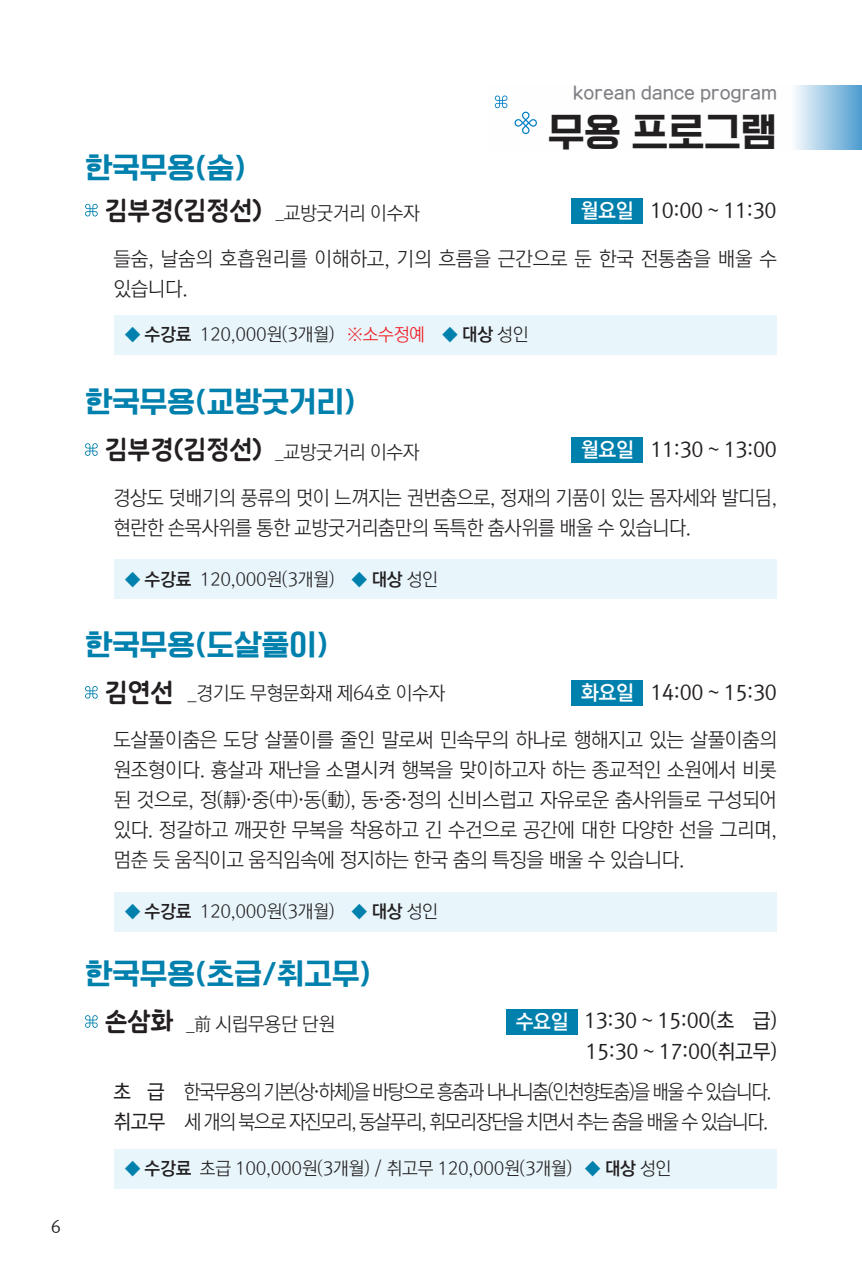
<style>
.page{position:relative;width:862px;height:1276px;background:#fff}
.page>*{position:absolute;margin:0;border:0;box-sizing:border-box;transform-origin:0 0}
.t1{font:37px "TT Omni Gothic H";color:#231f20}
.t2{font:28px "TT Omni Gothic H";color:#0080ad}
.t3{font:26px "SD Tviceket";letter-spacing:-.02em;color:#231f20}
.t4{font:20.4px/31px "Rix M Go M";letter-spacing:-.02em;color:#231f20}
.t5{font:20.4px "Rix M Go B";color:#fff}
.t6{font:20px/30px "Rix M Go L";letter-spacing:-.02em;color:#231f20}
.t7{font:20px/30px "Rix M Go L";letter-spacing:-.07em;color:#231f20;scale:.92 1}
.t8{font:20px/30px "Rix M Go L";letter-spacing:-.02em;color:#231f20;scale:.95 1}
.t9{font:19px "Rix M Go L";letter-spacing:-.02em;color:#231f20}
.t10{font:18px "Rix M Go L";letter-spacing:-.02em;color:#231f20}
.t11{font:18px "TT Sunflower L";color:#808285}
.t12{font:16px "Rix M Go M";color:#231f20}
.s1{font-family:"Rix M Go L";font-size:18px}
.s2{font-family:"Rix M Go L";font-size:19px}
.s3{font-family:"Rix M Go B";color:#0080ad}
.s4{font-family:"Rix M Go B"}
.s5{color:#ee1d23}
.s6{font-family:"Rix M Go B";color:#fff}
.s7{font-family:"SD Tviceket";font-size:26px}
.s8{font-size:18px}
.s9{font-family:"Rix M Go M"}
</style>
<div class="page">
<div style="left:114px;top:316px;width:662px;height:39px;background:#e8f6fc"></div>
<svg style="left:85px;top:204px;width:13px;height:12px"></svg>
<div style="left:571px;top:198px;width:72px;height:25px;background:#0080ad"></div>
<div style="left:114px;top:1149px;width:662px;height:40px;background:#e8f6fc"></div>
<svg style="left:85px;top:1015px;width:13px;height:13px"></svg>
<div style="left:506px;top:1009px;width:72px;height:25px;background:#0080ad"></div>
<div style="left:114px;top:892px;width:662px;height:40px;background:#e8f6fc"></div>
<svg style="left:85px;top:686px;width:13px;height:12px"></svg>
<div style="left:572px;top:680px;width:71px;height:25px;background:#0080ad"></div>
<div style="left:114px;top:559px;width:662px;height:40px;background:#e8f6fc"></div>
<svg style="left:85px;top:443px;width:13px;height:13px"></svg>
<div style="left:572px;top:437px;width:71px;height:25px;background:#0080ad"></div>
<svg style="left:494px;top:85px;width:368px;height:65px"></svg>
<svg style="left:514px;top:112px;width:23px;height:22px"></svg>
<svg style="left:495px;top:95px;width:12px;height:13px"></svg>
<p class="t12" style="left:51px;top:1217px;width:11px">6</p>
<p class="t11" style="left:573px;top:85px;width:205px">korean dance program</p>
<h2 class="t2" style="left:85px;top:153px;width:163px">한국무용(숨)</h2>
<h1 class="t1" style="left:548px;top:113px;width:230px">무용 프로그램</h1>
<h3 class="t3" style="left:104px;top:197px;width:317px">김부경(김정선) <span class="s1">_</span><span class="s2">교방굿거리 이수자</span></h3>
<p class="t6" style="left:113px;top:244px;width:665px">들숨, 날숨의 호흡원리를 이해하고, 기의 흐름을 근간으로 둔 한국 전통춤을 배울 수 있습니다.</p>
<p class="t10" style="left:125px;top:324px;width:405px"><span class="s3">◆</span> <span class="s4">수강료</span> 120,000원(3개월) <span class="s5">※소수정예</span> <span class="s3">◆</span> <span class="s4">대상</span> 성인</p>
<p class="t4" style="left:580px;top:196px;width:197px"><span class="s6">월요일</span> 10:00 ~ 11:30</p>
<h2 class="t2" style="left:85px;top:388px;width:273px">한국무용(교방굿거리)</h2>
<h3 class="t3" style="left:104px;top:437px;width:317px">김부경(김정선) <span class="s1">_</span><span class="s2">교방굿거리 이수자</span></h3>
<p class="t8" style="left:113px;top:483px;width:700px">경상도 덧배기의 풍류의 멋이 느껴지는 권번춤으로, 정재의 기품이 있는 몸자세와 발디딤, 현란한 손목사위를 통한 교방굿거리춤만의 독특한 춤사위를 배울 수 있습니다.</p>
<p class="t10" style="left:125px;top:569px;width:315px"><span class="s3">◆</span> <span class="s4">수강료</span> 120,000원(3개월) <span class="s3">◆</span> <span class="s4">대상</span> 성인</p>
<p class="t4" style="left:581px;top:435px;width:197px"><span class="s6">월요일</span> 11:30 ~ 13:00</p>
<h2 class="t2" style="left:85px;top:631px;width:245px">한국무용(도살풀이)</h2>
<p class="t9" style="left:104px;top:681px;width:342px"><span class="s7">김연선</span> _경기도 무형문화재 제64호 이수자</p>
<p class="t6" style="left:113px;top:725px;width:665px;text-align:justify">도살풀이춤은 도당 살풀이를 줄인 말로써 민속무의 하나로 행해지고 있는 살풀이춤의 원조형이다. 흉살과 재난을 소멸시켜 행복을 맞이하고자 하는 종교적인 소원에서 비롯 된 것으로, 정(靜)·중(中)·동(動), 동·중·정의 신비스럽고 자유로운 춤사위들로 구성되어 있다. 정갈하고 깨끗한 무복을 착용하고 긴 수건으로 공간에 대한 다양한 선을 그리며, 멈춘 듯 움직이고 움직임속에 정지하는 한국 춤의 특징을 배울 수 있습니다.</p>
<p class="t10" style="left:125px;top:901px;width:315px"><span class="s3">◆</span> <span class="s4">수강료</span> 120,000원(3개월) <span class="s3">◆</span> <span class="s4">대상</span> 성인</p>
<p class="t4" style="left:581px;top:677px;width:197px"><span class="s6">화요일</span> 14:00 ~ 15:30</p>
<h2 class="t2" style="left:85px;top:960px;width:288px">한국무용(초급/취고무)</h2>
<p class="t9" style="left:104px;top:1012px;width:232px"><span class="s7">손삼화</span> <span class="s8">_</span>前 시립무용단 단원</p>
<p class="t5" style="left:516px;top:1008px;width:55px">수요일</p>
<p class="t4" style="left:584px;top:1005px;width:194px">13:30 ~ 15:00(초 급)<br>15:30 ~ 17:00(취고무)</p>
<p class="t7" style="left:113px;top:1077px;width:717px"><span class="s9">초 급</span> 한국무용의 기본(상·하체)을 바탕으로 흥춤과 나나니춤(인천향토춤)을 배울 수 있습니다. <span class="s9">취고무</span> 세 개의 북으로 자진모리, 동살푸리, 휘모리장단을 치면서 추는 춤을 배울 수 있습니다.</p>
<p class="t10" style="left:125px;top:1157px;width:548px"><span class="s3">◆</span> <span class="s4">수강료</span> 초급 100,000원(3개월) / 취고무 120,000원(3개월) <span class="s3">◆</span> <span class="s4">대상</span> 성인</p>
</div>
